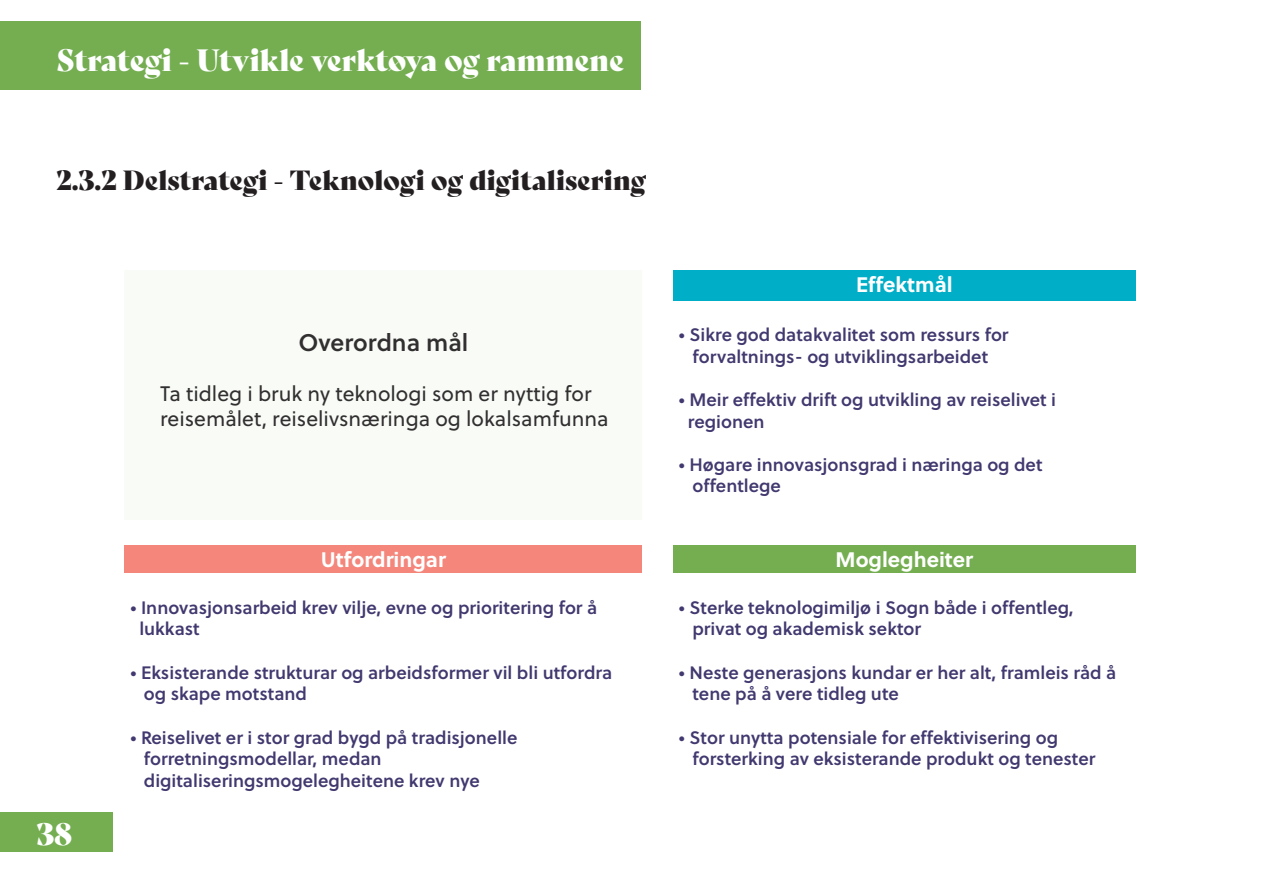
<style>
.page{position:relative;width:1263px;height:893px;background:#fff}
.page>*{position:absolute;margin:0;border:0;box-sizing:border-box;transform-origin:0 0}
.t1{font:30px "Bely Display";letter-spacing:-.005em;color:#fff}
.t2{font:27px "Bely Display";color:#231f20}
.t3{font:24px "Soleil Sb";color:#312f30}
.t4{font:21px "Soleil";color:#312f30}
.t5{font:700 21px "Soleil";color:#fff}
.t6{font:18px "Soleil Sb";color:#41396f}
</style>
<div class="page">
<div style="left:0;top:812px;width:112px;height:39px;background:#74ae51"></div>
<div style="left:0;top:21px;width:640px;height:68px;background:#74ae51"></div>
<div style="left:673px;top:270px;width:463px;height:30px;background:#00aec7"></div>
<div style="left:124px;top:545px;width:518px;height:28px;background:#f4867c"></div>
<div style="left:673px;top:545px;width:463px;height:28px;background:#74ae51"></div>
<p class="t1" style="left:56px;top:36px;width:569px">Strategi - Utvikle verktøya og rammene</p>
<p class="t2" style="left:56px;top:159px;width:591px">2.3.2 Delstrategi - Teknologi og digitalisering</p>
<p class="t3" style="left:298px;top:324px;width:172px">Overordna mål</p>
<p class="t4" style="left:160px;top:378px;width:433px">Ta tidleg i bruk ny teknologi som er nyttig for</p>
<p class="t4" style="left:160px;top:403px;width:450px">reisemålet, reiselivsnæringa og lokalsamfunna</p>
<p class="t5" style="left:856px;top:268px;width:98px">Effektmål</p>
<p class="t6" style="left:679px;top:321px;width:331px">• Sikre god datakvalitet som ressurs for</p>
<p class="t6" style="left:692px;top:343px;width:297px">forvaltnings- og utviklingsarbeidet</p>
<p class="t6" style="left:679px;top:386px;width:379px">• Meir effektiv drift og utvikling av reiselivet i</p>
<p class="t6" style="left:688px;top:407px;width:78px">regionen</p>
<p class="t6" style="left:679px;top:451px;width:365px">• Høgare innovasjonsgrad i næringa og det</p>
<p class="t6" style="left:692px;top:472px;width:90px">offentlege</p>
<h1 class="t1" style="left:36px;top:809px;width:38px">38</h1>
<p class="t5" style="left:321px;top:543px;width:126px">Utfordringar</p>
<p class="t5" style="left:835px;top:543px;width:139px">Moglegheiter</p>
<p class="t6" style="left:130px;top:594px;width:468px">• Innovasjonsarbeid krev vilje, evne og prioritering for å</p>
<p class="t6" style="left:139px;top:615px;width:62px">lukkast</p>
<p class="t6" style="left:130px;top:659px;width:483px">• Eksisterande strukturar og arbeidsformer vil bli utfordra</p>
<p class="t6" style="left:144px;top:680px;width:165px">og skape motstand</p>
<p class="t6" style="left:130px;top:723px;width:389px">• Reiselivet er i stor grad bygd på tradisjonelle</p>
<p class="t6" style="left:144px;top:745px;width:239px">forretningsmodellar, medan</p>
<p class="t6" style="left:144px;top:767px;width:338px">digitaliseringsmogelegheitene krev nye</p>
<p class="t6" style="left:679px;top:594px;width:396px">• Sterke teknologimiljø i Sogn både i offentleg,</p>
<p class="t6" style="left:692px;top:615px;width:230px">privat og akademisk sektor</p>
<p class="t6" style="left:679px;top:659px;width:439px">• Neste generasjons kundar er her alt, framleis råd å</p>
<p class="t6" style="left:692px;top:680px;width:208px">tene på å vere tidleg ute</p>
<p class="t6" style="left:679px;top:723px;width:381px">• Stor unytta potensiale for effektivisering og</p>
<p class="t6" style="left:692px;top:745px;width:404px">forsterking av eksisterande produkt og tenester</p>
</div>
